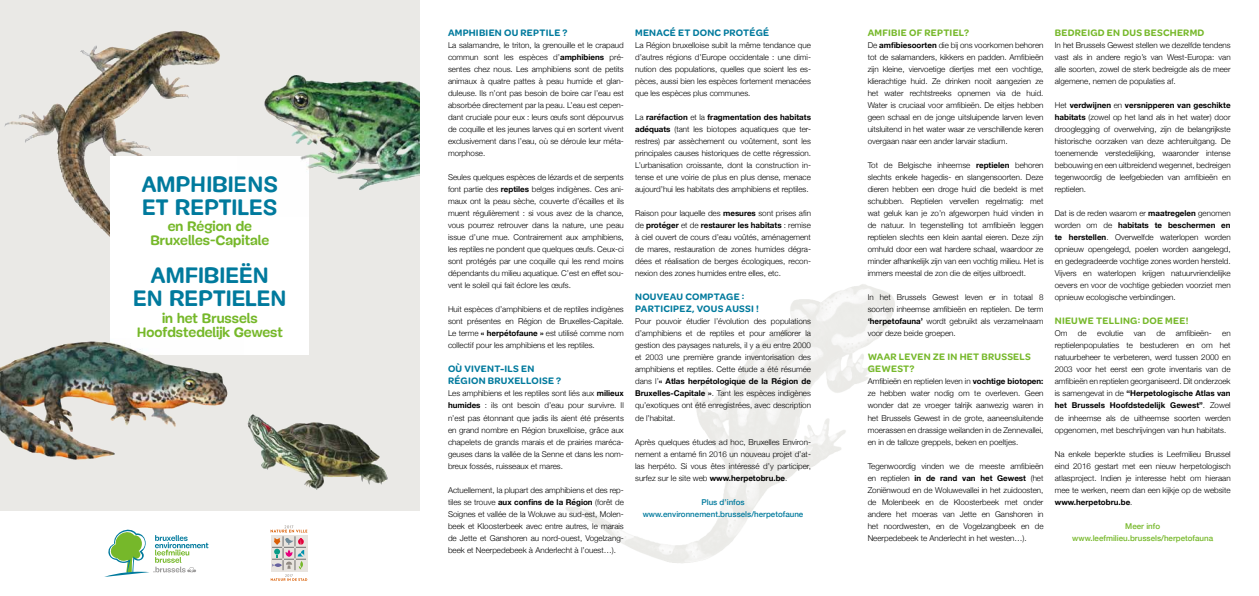
<style>
.page{position:relative;width:1259px;height:596px;background:#fff}
.page>*{position:absolute;margin:0;border:0;box-sizing:border-box;transform-origin:0 0}
.t1{font:700 23px/23px "Mija";color:#007a9d}
.t2{font:700 14px/14px "Mija";color:#76b82a;text-align:center}
.t3{font:600 10px/12px "Omnes";letter-spacing:.025em;color:#007a9d}
.t4{font:600 10px/12px "Omnes";letter-spacing:.025em;color:#76b82a}
.t5{font:300 8px/12px "Helvetica Neue";color:#000;text-align:justify}
.t6{font:500 8px/12px "Helvetica Neue";color:#007a9d;text-align:center}
.t7{font:500 8px/12px "Helvetica Neue";color:#76b82a;text-align:center}
.s1{font-weight:700}
</style>
<div class="page">
<img style="left:565px;top:284px;width:330px;height:279px">
<div style="left:0;top:0;width:420px;height:510px;background:#eae9e6"></div>
<img style="left:4px;top:31px;width:216px;height:307px">
<svg style="left:104px;top:529px;width:105px;height:48px"></svg>
<svg style="left:270px;top:525px;width:37px;height:55px"></svg>
<div style="left:111px;top:156px;width:198px;height:198px;background:#fff"></div>
<img style="left:264px;top:75px;width:156px;height:115px">
<img style="left:247px;top:414px;width:141px;height:76px">
<img style="left:0;top:338px;width:244px;height:122px">
<h1 class="t1" style="left:142px;top:172px;width:138px">AMPHIBIENS<br>ET REPTILES</h1>
<h2 class="t2" style="left:150px;top:220px;width:120px">en Région de<br>Bruxelles-Capitale</h2>
<h1 class="t1" style="left:133px;top:263px;width:155px;text-align:center">AMFIBIEËN<br>EN REPTIELEN</h1>
<h2 class="t2" style="left:137px;top:311px;width:148px">in het Brussels<br>Hoofdstedelijk Gewest</h2>
<p class="t3" style="left:448px;top:26px;width:121px">AMPHIBIEN OU REPTILE ?</p>
<p class="t5" style="left:448px;top:39px;width:177px">La salamandre, le triton, la grenouille et le crapaud commun sont les espèces d’<span class="s1">amphibiens</span> pré&shy;sentes chez nous. Les amphibiens sont de petits animaux à quatre pattes à peau humide et glan&shy;duleuse. Ils n’ont pas besoin de boire car l’eau est absorbée directement par la peau. L’eau est cepen&shy;dant cruciale pour eux : leurs œufs sont dépourvus de coquille et les jeunes larves qui en sortent vivent exclusivement dans l’eau, où se déroule leur méta&shy;morphose.</p>
<p class="t5" style="left:448px;top:171px;width:177px">Seules quelques espèces de lézards et de serpents font partie des <span class="s1">reptiles</span> belges indigènes. Ces ani&shy;maux ont la peau sèche, couverte d’écailles et ils muent régulièrement : si vous avez de la chance, vous pourrez retrouver dans la nature, une peau issue d’une mue. Contrairement aux amphibiens, les reptiles ne pondent que quelques œufs. Ceux-ci sont protégés par une coquille qui les rend moins dépendants du milieu aquatique. C’est en effet sou&shy;vent le soleil qui fait éclore les œufs.</p>
<p class="t5" style="left:448px;top:303px;width:177px">Huit espèces d’amphibiens et de reptiles indigènes sont présentes en Région de Bruxelles-Capitale.<br>Le terme <span class="s1">« herpétofaune »</span> est utilisé comme nom collectif pour les amphibiens et les reptiles.</p>
<p class="t3" style="left:448px;top:362px;width:115px">OÙ VIVENT-ILS EN<br>RÉGION BRUXELLOISE ?</p>
<p class="t5" style="left:448px;top:387px;width:177px">Les amphibiens et les reptiles sont liés aux <span class="s1">milieux humides</span> : ils ont besoin d’eau pour survivre. Il n’est pas étonnant que jadis ils aient été présents en grand nombre en Région bruxelloise, grâce aux chapelets de grands marais et de prairies maréca&shy;geuses dans la vallée de la Senne et dans les nom&shy;breux fossés, ruisseaux et mares.</p>
<p class="t5" style="left:448px;top:483px;width:177px">Actuellement, la plupart des amphibiens et des rep&shy;tiles se trouve <span class="s1">aux confins de la Région</span> (forêt de Soignes et vallée de la Woluwe au sud-est, Molen&shy;beek et Kloosterbeek avec entre autres, le marais de Jette et Ganshoren au nord-ouest, Vogelzang&shy;beek et Neerpedebeek à Anderlecht à l’ouest…).</p>
<p class="t3" style="left:635px;top:26px;width:135px">MENACÉ ET DONC PROTÉGÉ</p>
<p class="t5" style="left:635px;top:39px;width:177px">La Région bruxelloise subit la même tendance que d’autres régions d’Europe occidentale : une dimi&shy;nution des populations, quelles que soient les es&shy;pèces, aussi bien les espèces fortement menacées que les espèces plus communes.</p>
<p class="t5" style="left:635px;top:111px;width:177px">La <span class="s1">raréfaction</span> et la <span class="s1">fragmentation des habitats adéquats</span> (tant les biotopes aquatiques que ter&shy;restres) par assèchement ou voûtement, sont les principales causes historiques de cette régression.<br>L’urbanisation croissante, dont la construction in&shy;tense et une voirie de plus en plus dense, menace aujourd’hui les habitats des amphibiens et reptiles.</p>
<p class="t5" style="left:635px;top:207px;width:177px">Raison pour laquelle des <span class="s1">mesures</span> sont prises afin de <span class="s1">protéger</span> et de <span class="s1">restaurer les habitats</span> : remise à ciel ouvert de cours d’eau voûtés, aménagement de mares, restauration de zones humides dégra&shy;dées et réalisation de berges écologiques, recon&shy;nexion des zones humides entre elles, etc.</p>
<p class="t3" style="left:635px;top:290px;width:125px">NOUVEAU COMPTAGE :<br>PARTICIPEZ, VOUS AUSSI !</p>
<p class="t5" style="left:635px;top:315px;width:177px">Pour pouvoir étudier l’évolution des populations d’amphibiens et de reptiles et pour améliorer la gestion des paysages naturels, il y a eu entre 2000 et 2003 une première grande inventorisation des amphibiens et reptiles. Cette étude a été résumée dans l’<span class="s1">« Atlas herpétologique de la Région de Bruxelles-Capitale »</span>. Tant les espèces indigènes qu’exotiques ont été enregistrées, avec description de l’habitat.</p>
<p class="t5" style="left:635px;top:435px;width:177px">Après quelques études ad hoc, Bruxelles Environ&shy;nement a entamé fin 2016 un nouveau projet d’at&shy;las herpéto. Si vous êtes intéressé d’y participer, surfez sur le site web <span class="s1">www.herpetobru.be</span>.</p>
<p class="t6" style="left:643px;top:495px;width:162px">Plus d’infos www.environnement.brussels/herpetofaune</p>
<p class="t4" style="left:867px;top:26px;width:103px">AMFIBIE OF REPTIEL?</p>
<p class="t5" style="left:867px;top:39px;width:177px">De <span class="s1">amfibiesoorten</span> die bij ons voorkomen behoren tot de salamanders, kikkers en padden. Amfibieën zijn kleine, viervoetige diertjes met een vochtige, klierachtige huid. Ze drinken nooit aangezien ze het water rechtstreeks opnemen via de huid.<br>Water is cruciaal voor amfibieën. De eitjes hebben geen schaal en de jonge uitsluipende larven leven uitsluitend in het water waar ze verschillende keren overgaan naar een ander larvair stadium.</p>
<p class="t5" style="left:867px;top:159px;width:177px">Tot de Belgische inheemse <span class="s1">reptielen</span> behoren slechts enkele hagedis- en slangensoorten. Deze dieren hebben een droge huid die bedekt is met schubben. Reptielen vervellen regelmatig: met wat geluk kan je zo’n afgeworpen huid vinden in de natuur. In tegenstelling tot amfibieën leggen reptielen slechts een klein aantal eieren. Deze zijn omhuld door een wat hardere schaal, waardoor ze minder afhankelijk zijn van een vochtig milieu. Het is immers meestal de zon die de eitjes uitbroedt.</p>
<p class="t5" style="left:867px;top:291px;width:177px">In het Brussels Gewest leven er in totaal 8 soorten inheemse amfibieën en reptielen. De term <span class="s1">‘herpetofauna’</span> wordt gebruikt als verzamelnaam voor deze beide groepen.</p>
<p class="t4" style="left:867px;top:350px;width:165px">WAAR LEVEN ZE IN HET BRUSSELS<br>GEWEST?</p>
<p class="t5" style="left:867px;top:375px;width:177px">Amfibieën en reptielen leven in <span class="s1">vochtige biotopen: </span>ze hebben water nodig om te overleven. Geen wonder dat ze vroeger talrijk aanwezig waren in het Brussels Gewest in de grote, aaneensluitende moerassen en drassige weilanden in de Zennevallei, en in de talloze greppels, beken en poeltjes.</p>
<p class="t5" style="left:867px;top:459px;width:177px">Tegenwoordig vinden we de meeste amfibieën en reptielen <span class="s1">in de rand van het Gewest</span> (het Zoniënwoud en de Woluwevallei in het zuidoosten, de Molenbeek en de Kloosterbeek met onder andere het moeras van Jette en Ganshoren in het noordwesten, en de Vogelzangbeek en de Neerpedebeek te Anderlecht in het westen…).</p>
<p class="t4" style="left:1054px;top:26px;width:151px">BEDREIGD EN DUS BESCHERMD</p>
<p class="t5" style="left:1054px;top:39px;width:177px">In het Brussels Gewest stellen we dezelfde tendens vast als in andere regio’s van West-Europa: van alle soorten, zowel de sterk bedreigde als de meer algemene, nemen de populaties af.</p>
<p class="t5" style="left:1054px;top:99px;width:177px">Het <span class="s1">verdwijnen</span> en <span class="s1">versnipperen van geschikte habitats</span> (zowel op het land als in het water) door drooglegging of overwelving, zijn de belangrijkste historische oorzaken van deze achteruitgang. De toenemende verstedelijking, waaronder intense bebouwing en een uitbreidend wegennet, bedreigen tegenwoordig de leefgebieden van amfibieën en reptielen.</p>
<p class="t5" style="left:1054px;top:207px;width:177px">Dat is de reden waarom er <span class="s1">maatregelen</span> genomen worden om de <span class="s1">habitats te beschermen en te herstellen</span>. Overwelfde waterlopen worden opnieuw opengelegd, poelen worden aangelegd, en gedegradeerde vochtige zones worden hersteld.<br>Vijvers en waterlopen krijgen natuurvriendelijke oevers en voor de vochtige gebieden voorziet men opnieuw ecologische verbindingen.</p>
<p class="t4" style="left:1054px;top:314px;width:135px">NIEUWE TELLING: DOE MEE!</p>
<p class="t5" style="left:1054px;top:327px;width:14px">Om</p>
<p class="t5" style="left:1078px;top:327px;width:10px">de</p>
<p class="t5" style="left:1097px;top:327px;width:28px">evolutie</p>
<p class="t5" style="left:1133px;top:327px;width:14px">van</p>
<p class="t5" style="left:1156px;top:327px;width:10px">de</p>
<p class="t5" style="left:1175px;top:327px;width:37px">amfibieën-</p>
<p class="t5" style="left:1054px;top:327px;width:177px;text-indent:167px">en reptielenpopulaties te bestuderen en om het natuurbeheer te verbeteren, werd tussen 2000 en 2003 voor het eerst een grote inventaris van de amfibieën en reptielen georganiseerd. Dit onderzoek is samengevat in de <span class="s1">“Herpetologische Atlas van het Brussels Hoofdstedelijk Gewest”</span>. Zowel de inheemse als de uitheemse soorten werden opgenomen, met beschrijvingen van hun habitats.</p>
<p class="t5" style="left:1054px;top:447px;width:177px">Na enkele beperkte studies is Leefmilieu Brussel eind 2016 gestart met een nieuw herpetologisch atlasproject. Indien je interesse hebt om hieraan mee te werken, neem dan een kijkje op de website <span class="s1">www.herpetobru.be</span>.</p>
<p class="t7" style="left:1072px;top:519px;width:142px">Meer info www.leefmilieu.brussels/herpetofauna</p>
</div>
